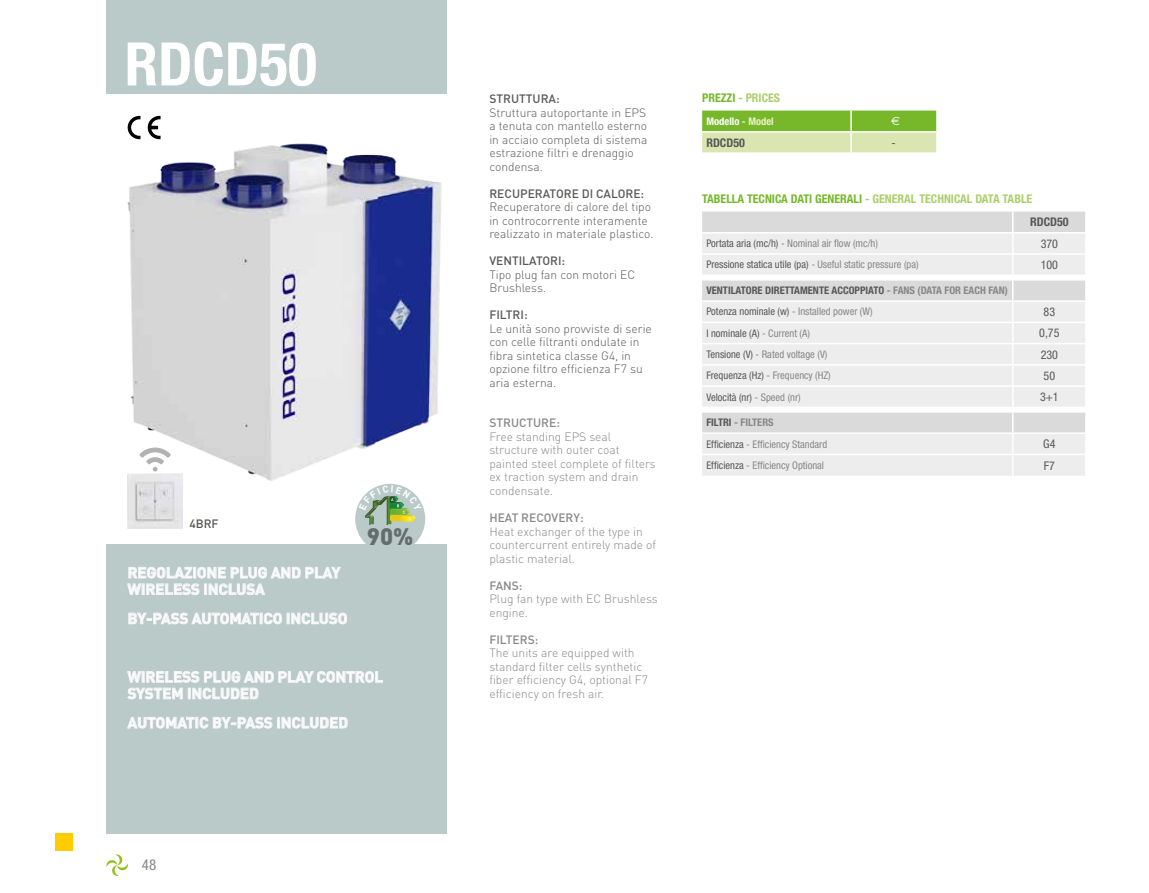
<style>
.page{position:relative;width:1149px;height:893px;background:#fff}
.page>*{position:absolute;margin:0;border:0;box-sizing:border-box;transform-origin:0 0}
.t1{font:700 condensed 60px "Helvetica Neue LT Std";color:#fff}
.t2{font:900 23.7px "DIN";color:#636d6c}
.t3{font:700 15px/16.5px "DIN";color:#fff}
.t4{font:condensed 15px "Helvetica Neue LT Std";color:#878787}
.t5{font:300 12px/13.5px "DIN";color:#575756}
.t6{font:300 12px/13.5px "DIN";color:#878787}
.t7{font:500 12px "DIN";color:#575756}
.t8{font:700 condensed 12px "Helvetica Neue LT Std";color:#76b82a}
.t9{font:500 12px "DIN";color:#878787}
.t10{font:condensed 12px "Helvetica Neue LT Std";color:#575756}
.t11{font:700 condensed 12px "Helvetica Neue LT Std";color:#adce6d}
.t12{font:700 condensed 12px "Helvetica Neue LT Std";color:#575756}
.t13{font:12px "Euro Sans";color:#fff}
.t14{font:condensed 10.5px/21.3px "Helvetica Neue LT Std";color:#878787}
.t15{font:condensed 10.5px "Helvetica Neue LT Std";color:#575756}
.t16{font:700 condensed 10.5px/21.3px "Helvetica Neue LT Std";color:#575756}
.t17{font:700 condensed 10.5px "Helvetica Neue LT Std";color:#fff}
.s1{color:#76b82a}
.s2{color:#edf1c6}
.s3{color:#adce6d}
.s4{color:#575756}
.s5{color:#878787}
.s6{font-weight:400}
.s7{font-weight:400;color:#878787}
.s8{font-weight:700;color:#575756}
.s9{font-weight:700}
</style>
<div class="page">
<div style="left:106px;top:544px;width:340px;height:289px;background:#bacac9"></div>
<div style="left:106px;top:0;width:340px;height:94px;background:#bacac9"></div>
<svg style="left:127px;top:566px;width:214px;height:29px"></svg>
<svg style="left:128px;top:612px;width:219px;height:13px"></svg>
<svg style="left:127px;top:671px;width:256px;height:29px"></svg>
<svg style="left:127px;top:717px;width:221px;height:12px"></svg>
<svg style="left:128px;top:116px;width:12px;height:14px"></svg>
<svg style="left:148px;top:116px;width:12px;height:14px"></svg>
<svg style="left:702px;top:111px;width:233px;height:41px;background:#aad072"></svg>
<div style="left:355px;top:484px;width:70px;height:70px;background:#bacac9;border-radius:50%"></div>
<svg style="left:702px;top:212px;width:382px;height:264px;background:#eaeaea"></svg>
<hr style="left:702px;top:432px;width:310px;height:2px;background:#fff">
<hr style="left:1012px;top:432px;width:72px;height:2px;background:#fff">
<hr style="left:1011px;top:434px;width:2px;height:20px;background:#fff">
<hr style="left:702px;top:454px;width:310px;height:1px;background:#fff">
<hr style="left:1012px;top:454px;width:72px;height:1px;background:#fff">
<hr style="left:1011px;top:455px;width:2px;height:21px;background:#fff">
<img style="left:128px;top:130px;width:314px;height:356px">
<img style="left:128px;top:474px;width:55px;height:55px">
<svg style="left:139px;top:448px;width:32px;height:24px"></svg>
<svg style="left:106px;top:854px;width:22px;height:22px"></svg>
<div style="left:55px;top:833px;width:17px;height:17px;background:#fc0"></div>
<svg style="left:359px;top:486px;width:62px;height:38px"></svg>
<h1 class="t1" style="left:125px;top:28px;width:194px">RDCD50</h1>
<p class="t7" style="left:189px;top:516px;width:31px">4BRF</p>
<p class="t3" style="left:128px;top:564px;width:214px">REGOLAZIONE PLUG AND PLAY<br>WIRELESS INCLUSA</p>
<p class="t3" style="left:128px;top:609px;width:221px">BY-PASS AUTOMATICO INCLUSO</p>
<h2 class="t2" style="left:367px;top:520px;width:48px">90%</h2>
<p class="t3" style="left:128px;top:668px;width:257px">WIRELESS PLUG AND PLAY CONTROL<br>SYSTEM INCLUDED</p>
<p class="t3" style="left:128px;top:714px;width:222px">AUTOMATIC BY-PASS INCLUDED</p>
<p class="t4" style="left:142px;top:856px;width:16px">48</p>
<p class="t7" style="left:489px;top:91px;width:72px">STRUTTURA:</p>
<p class="t5" style="left:489px;top:106px;width:159px">Struttura autoportante in EPS a tenuta con mantello esterno in acciaio completa di sistema estrazione filtri e drenaggio condensa.</p>
<p class="t7" style="left:489px;top:186px;width:156px">RECUPERATORE DI CALORE:</p>
<p class="t5" style="left:489px;top:200px;width:166px">Recuperatore di calore del tipo in controcorrente interamente realizzato in materiale plastico.</p>
<p class="t7" style="left:489px;top:253px;width:77px">VENTILATORI:</p>
<p class="t5" style="left:489px;top:268px;width:147px">Tipo plug fan con motori EC<br>Brushless.</p>
<p class="t7" style="left:489px;top:307px;width:40px">FILTRI:</p>
<p class="t5" style="left:489px;top:322px;width:164px">Le unità sono provviste di serie con celle filtranti ondulate in fibra sintetica classe G4, in opzione filtro efficienza F7 su aria esterna.</p>
<p class="t9" style="left:489px;top:415px;width:72px">STRUCTURE:</p>
<p class="t6" style="left:489px;top:430px;width:168px">Free standing EPS seal structure with outer coat painted steel complete of filters ex traction system and drain condensate.</p>
<p class="t9" style="left:489px;top:510px;width:96px">HEAT RECOVERY:</p>
<p class="t6" style="left:489px;top:524px;width:168px">Heat exchanger of the type in countercurrent entirely made of plastic material.</p>
<p class="t9" style="left:489px;top:577px;width:35px">FANS:</p>
<p class="t6" style="left:489px;top:592px;width:170px">Plug fan type with EC Brushless engine.</p>
<p class="t9" style="left:489px;top:631px;width:51px">FILTERS:</p>
<p class="t6" style="left:489px;top:646px;width:160px">The units are equipped with standard filter cells synthetic fiber efficiency G4, optional F7 efficiency on fresh air.</p>
<p class="t11" style="left:702px;top:91px;width:79px"><span class="s1">PREZZI</span> - PRICES</p>
<p class="t17" style="left:706px;top:114px;width:69px">Modello <span class="s2">- Model</span></p>
<p class="t13" style="left:891px;top:114px;width:10px">a</p>
<p class="t12" style="left:706px;top:135px;width:40px">RDCD50</p>
<p class="t10" style="left:891px;top:136px;width:6px">-</p>
<p class="t8" style="left:702px;top:192px;width:331px">TABELLA TECNICA DATI GENERALI <span class="s3">- GENERAL TECHNICAL DATA TABLE</span></p>
<p class="t12" style="left:1029px;top:215px;width:40px">RDCD50</p>
<p class="t14" style="left:706px;top:233px;width:173px"><span class="s4">Portata aria (mc/h)</span> - Nominal air flow (mc/h)</p>
<p class="t10" style="left:1040px;top:237px;width:19px">370</p>
<p class="t15" style="left:706px;top:259px;width:214px">Pressione statica utile (pa) <span class="s5">- Useful static pressure (pa)</span></p>
<p class="t10" style="left:1040px;top:258px;width:19px">100</p>
<p class="t16" style="left:706px;top:280px;width:303px">VENTILATORE DIRETTAMENTE ACCOPPIATO <span class="s5">- FANS (DATA FOR EACH FAN)<br></span><span class="s6">Potenza nominale (w)</span> <span class="s7">- Installed power (W)</span></p>
<p class="t10" style="left:1043px;top:305px;width:13px">83</p>
<p class="t15" style="left:706px;top:327px;width:105px">I nominale (A) <span class="s5">- Current (A)</span></p>
<p class="t10" style="left:1038px;top:326px;width:22px">0,75</p>
<p class="t14" style="left:706px;top:344px;width:122px"><span class="s4">Tensione (V)</span> - Rated voltage (V)</p>
<p class="t10" style="left:1040px;top:347px;width:19px">230</p>
<p class="t14" style="left:706px;top:365px;width:126px"><span class="s4">Frequenza (Hz)</span> - Frequency (HZ)</p>
<p class="t10" style="left:1043px;top:369px;width:13px">50</p>
<p class="t15" style="left:706px;top:391px;width:96px">Velocità (nr) <span class="s5">- Speed (nr)</span></p>
<p class="t10" style="left:1039px;top:390px;width:20px">3+1</p>
<p class="t14" style="left:706px;top:412px;width:122px"><span class="s8">FILTRI</span> <span class="s9">- FILTERS<br></span><span class="s4">Efficienza</span> - Efficiency Standard</p>
<p class="t10" style="left:1042px;top:437px;width:14px">G4</p>
<p class="t14" style="left:706px;top:455px;width:119px"><span class="s4">Efficienza</span> - Efficiency Optional</p>
<p class="t10" style="left:1043px;top:458px;width:13px">F7</p>
</div>
